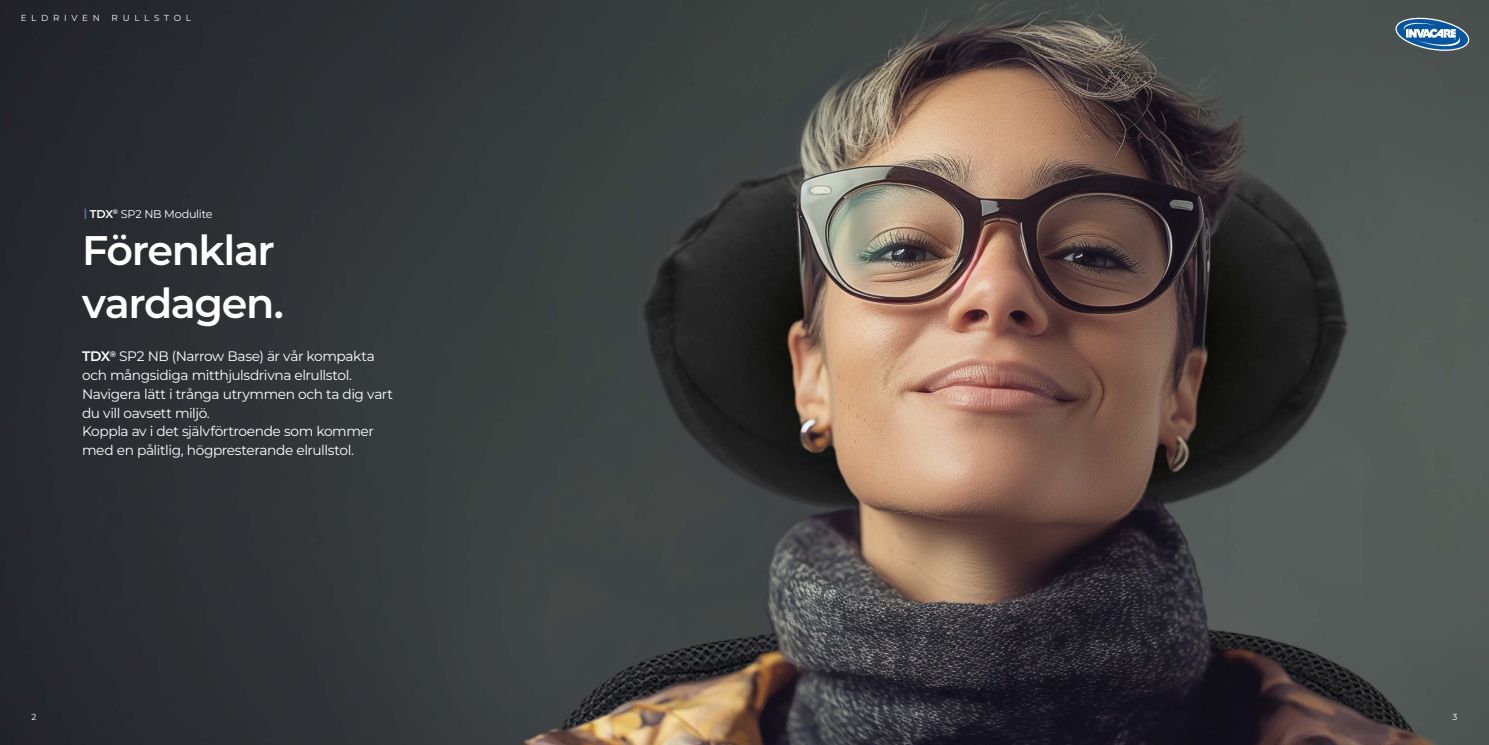
<style>
.page{position:relative;width:1489px;height:745px;background:#fff}
.page>*{position:absolute;margin:0;border:0;box-sizing:border-box;transform-origin:0 0}
.t1{font:600 41.25px/52.1px "Montserrat";letter-spacing:-.035em;color:#fff}
.t2{font:13.75px/18.8px "Montserrat";letter-spacing:-.03em;color:#fff}
.t3{font:11.25px "Montserrat";letter-spacing:-.02em;color:#fff}
.t4{font:8.75px "Montserrat";letter-spacing:.54em;color:#fff}
.s1{font-weight:600;color:#597abc}
.s2{font-weight:600}
</style>
<div class="page">
<img style="left:0;top:0;width:1488px;height:744px">
<svg style="left:1394px;top:15px;width:75px;height:38px;background:#557896"></svg>
<p class="t4" style="left:21px;top:12px;width:81px">ELDRIVEN</p>
<p class="t4" style="left:112px;top:12px;width:81px">RULLSTOL</p>
<p class="t3" style="left:84px;top:206px;width:130px"><span class="s1">|</span> <span class="s2">TDX</span><sup>®</sup> SP2 NB Modulite</p>
<h1 class="t1" style="left:82px;top:223px;width:203px">Förenklar vardagen.</h1>
<p class="t2" style="left:82px;top:346px;width:312px"><span class="s2">TDX</span><sup>®</sup> SP2 NB (Narrow Base) är vår kompakta och mångsidiga mitthjulsdrivna elrullstol.<br>Navigera lätt i trånga utrymmen och ta dig vart du vill oavsett miljö.<br>Koppla av i det självförtroende som kommer med en pålitlig, högpresterande elrullstol.</p>
<p class="t4" style="left:31px;top:710px;width:6px">2</p>
<p class="t4" style="left:1452px;top:710px;width:6px">3</p>
</div>
